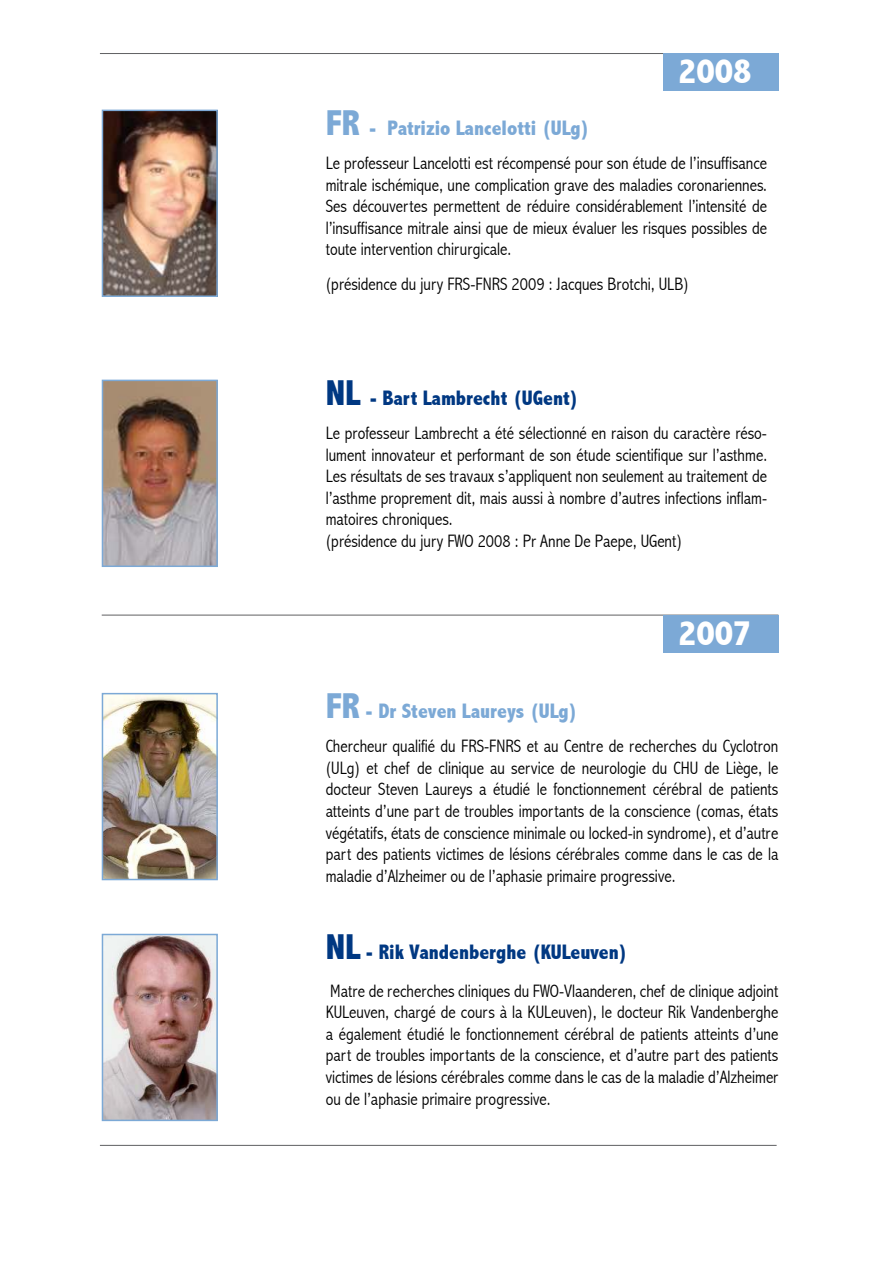
<style>
.page{position:relative;width:893px;height:1263px;background:#fff}
.page>*{position:absolute;margin:0;border:0;box-sizing:border-box;transform-origin:0 0}
.t1{font:800 condensed 36px "Abadi";color:#fff}
.t2{font:800 condensed 21px "Abadi";color:#003882}
.t3{font:800 condensed 21px "Abadi";color:#7ca9d6}
.t4{font:300 condensed 18px/21.6px "Abadi";color:#000;text-align:justify}
.s1{font-size:36px}
</style>
<div class="page">
<img style="left:105px;top:937px;width:110px;height:181px">
<div style="left:102px;top:934px;width:116px;height:187px;border:2px solid #7ca9d6"></div>
<img style="left:105px;top:696px;width:110px;height:181px">
<div style="left:102px;top:693px;width:116px;height:187px;border:2px solid #7ca9d6"></div>
<img style="left:105px;top:383px;width:110px;height:181px">
<div style="left:102px;top:380px;width:116px;height:187px;border:2px solid #7ca9d6"></div>
<hr style="left:100px;top:1145px;width:677px;height:1px;background:#5f6062">
<img style="left:105px;top:113px;width:110px;height:181px">
<div style="left:102px;top:110px;width:116px;height:187px;border:2px solid #7ca9d6"></div>
<hr style="left:100px;top:53px;width:677px;height:1px;background:#5f6062">
<div style="left:663px;top:53px;width:115px;height:38px;background:#7ca9d6"></div>
<hr style="left:102px;top:615px;width:676px;height:1px;background:#5f6062">
<div style="left:663px;top:615px;width:115px;height:38px;background:#7ca9d6"></div>
<h1 class="t1" style="left:678px;top:50px;width:75px">2008</h1>
<p class="t3" style="left:326px;top:115px;width:266px"><span class="s1">FR</span> - Patrizio Lancelotti (ULg)</p>
<p class="t4" style="left:326px;top:152px;width:443px">Le professeur Lancelotti est récompensé pour son étude de l’insuffisance mitrale ischémique, une complication grave des maladies coronariennes.<br>Ses découvertes permettent de réduire considérablement l’intensité de l’insuffisance mitrale ainsi que de mieux évaluer les risques possibles de toute intervention chirurgicale.</p>
<p class="t4" style="left:326px;top:273px;width:365px">(présidence du jury FRS-FNRS 2009 : Jacques Brotchi, ULB)</p>
<p class="t2" style="left:326px;top:385px;width:255px"><span class="s1">NL</span> - Bart Lambrecht (UGent)</p>
<p class="t4" style="left:326px;top:422px;width:443px;text-align:left">Le professeur Lambrecht a été sélectionné en raison du caractère réso&shy;lument innovateur et performant de son étude scientifique sur l’asthme.<br>Les résultats de ses travaux s’appliquent non seulement au traitement de l’asthme proprement dit, mais aussi à nombre d’autres infections inflam&shy;matoires chroniques.<br>(présidence du jury FWO 2008 : Pr Anne De Paepe, UGent)</p>
<h1 class="t1" style="left:678px;top:612px;width:75px">2007</h1>
<p class="t3" style="left:326px;top:699px;width:254px"><span class="s1">FR</span> - Dr Steven Laureys (ULg)</p>
<p class="t4" style="left:326px;top:735px;width:454px">Chercheur qualifié du FRS-FNRS et au Centre de recherches du Cyclotron (ULg) et chef de clinique au service de neurologie du CHU de Liège, le docteur Steven Laureys a étudié le fonctionnement cérébral de patients atteints d’une part de troubles importants de la conscience (comas, états végétatifs, états de conscience minimale ou locked-in syndrome), et d’autre part des patients victimes de lésions cérébrales comme dans le cas de la maladie d’Alzheimer ou de l’aphasie primaire progressive.</p>
<p class="t2" style="left:326px;top:939px;width:304px"><span class="s1">NL</span> - Rik Vandenberghe (KULeuven)</p>
<p class="t4" style="left:326px;top:980px;width:454px">Matre de recherches cliniques du FWO-Vlaanderen, chef de clinique adjoint KULeuven, chargé de cours à la KULeuven), le docteur Rik Vandenberghe a également étudié le fonctionnement cérébral de patients atteints d’une part de troubles importants de la conscience, et d’autre part des patients victimes de lésions cérébrales comme dans le cas de la maladie d’Alzheimer ou de l’aphasie primaire progressive.</p>
</div>
